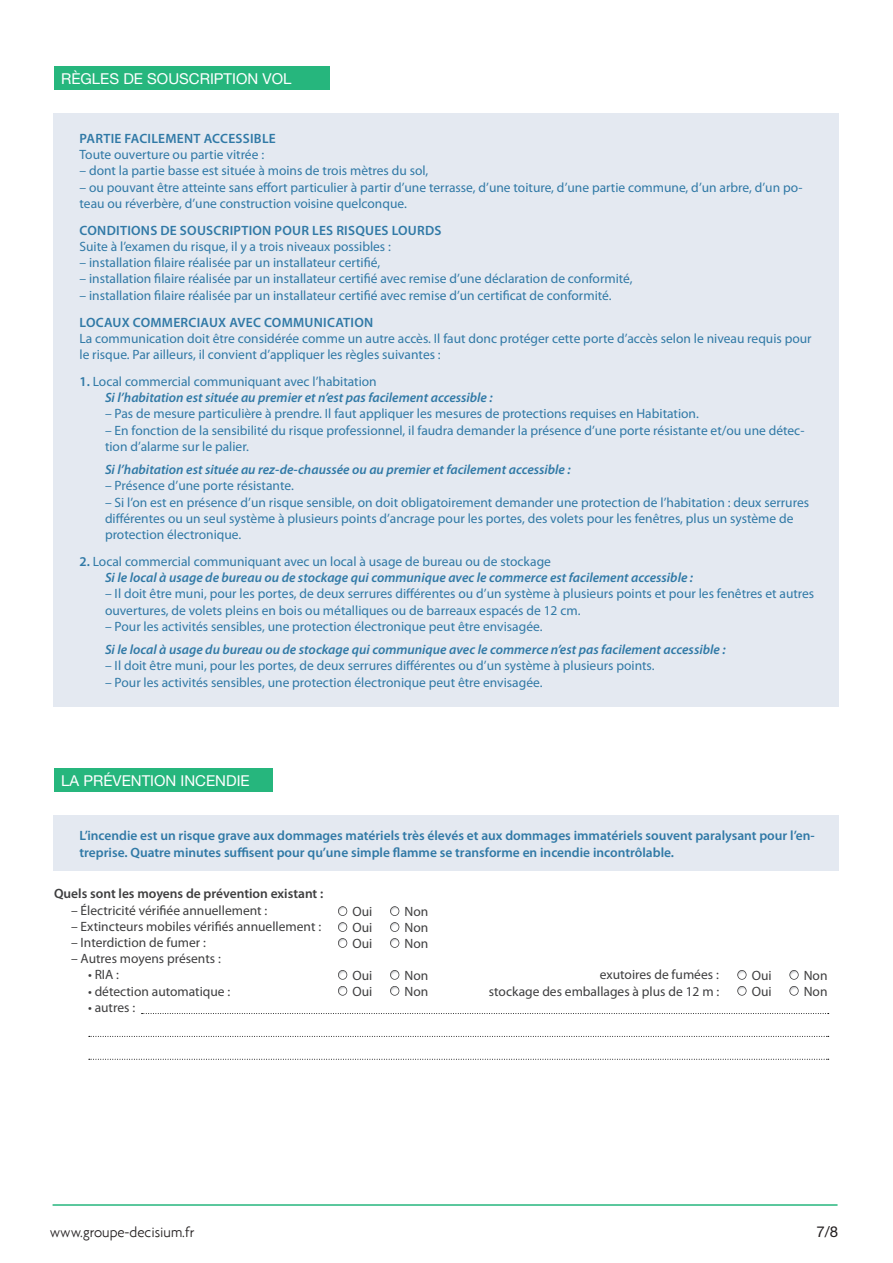
<style>
.page{position:relative;width:893px;height:1263px;background:#fff}
.page>*{position:absolute;margin:0;border:0;box-sizing:border-box;transform-origin:0 0}
.t1{font:15px "Helvetica Neue LT Std";color:#fff}
.t2{font:15px "Helvetica Neue LT Std";color:#231f20}
.t3{font:300 14.85px "Agenda";color:#231f20}
.t4{font:13.5px/16.2px "Myriad Pro";color:#3079a6}
.t5{font:italic 600 13.5px/16.2px "Myriad Pro";color:#3079a6}
.t6{font:13.5px "Myriad Pro";color:#3e3e3f}
.t7{font:600 13.5px/16.2px "Myriad Pro";color:#3079a6}
.t8{font:600 13.5px "Myriad Pro";letter-spacing:.02em;color:#3079a6}
.t9{font:600 13.5px "Myriad Pro";color:#3e3e3f}
.s1{font-style:normal}
.s2{font-weight:400;font-style:normal}
</style>
<div class="page">
<div style="left:53px;top:113px;width:786px;height:593px;background:#e4e9f1"></div>
<div style="left:54px;top:66px;width:276px;height:24px;background:#26b67d"></div>
<div style="left:54px;top:767px;width:218px;height:24px;background:#26b67d"></div>
<svg style="left:338px;top:906px;width:9px;height:10px"></svg>
<svg style="left:390px;top:906px;width:9px;height:10px"></svg>
<svg style="left:737px;top:970px;width:9px;height:10px"></svg>
<svg style="left:789px;top:970px;width:10px;height:10px"></svg>
<svg style="left:338px;top:922px;width:9px;height:10px"></svg>
<svg style="left:390px;top:922px;width:9px;height:10px"></svg>
<svg style="left:338px;top:970px;width:9px;height:26px"></svg>
<svg style="left:390px;top:970px;width:9px;height:26px"></svg>
<svg style="left:737px;top:986px;width:9px;height:10px"></svg>
<svg style="left:789px;top:986px;width:10px;height:10px"></svg>
<svg style="left:338px;top:938px;width:9px;height:10px"></svg>
<svg style="left:390px;top:938px;width:9px;height:10px"></svg>
<svg style="left:142px;top:1013px;width:687px;height:1px"></svg>
<svg style="left:89px;top:1036px;width:740px;height:1px"></svg>
<svg style="left:89px;top:1059px;width:740px;height:1px"></svg>
<div style="left:53px;top:815px;width:786px;height:56px;background:#e4e9f1"></div>
<hr style="left:53px;top:1204px;width:784px;height:2px;background:#26b67d">
<p class="t1" style="left:61px;top:70px;width:232px">RÈGLES DE SOUSCRIPTION VOL</p>
<p class="t8" style="left:80px;top:130px;width:198px">PARTIE FACILEMENT ACCESSIBLE</p>
<p class="t4" style="left:80px;top:146px;width:186px">Toute ouverture ou partie vitrée :</p>
<p class="t4" style="left:80px;top:162px;width:350px">– dont la partie basse est située à moins de trois mètres du sol,</p>
<p class="t4" style="left:80px;top:179px;width:724px">– ou pouvant être atteinte sans effort particulier à partir d’une terrasse, d’une toiture, d’une partie commune, d’un arbre, d’un po&shy;teau ou réverbère, d’une construction voisine quelconque.</p>
<p class="t8" style="left:80px;top:222px;width:363px">CONDITIONS DE SOUSCRIPTION POUR LES RISQUES LOURDS</p>
<p class="t4" style="left:80px;top:238px;width:313px">Suite à l’examen du risque, il y a trois niveaux possibles :</p>
<p class="t4" style="left:80px;top:254px;width:302px">– installation filaire réalisée par un installateur certifié,</p>
<p class="t4" style="left:80px;top:270px;width:555px">– installation filaire réalisée par un installateur certifié avec remise d’une déclaration de conformité,</p>
<p class="t4" style="left:80px;top:287px;width:534px">– installation filaire réalisée par un installateur certifié avec remise d’un certificat de conformité.</p>
<p class="t8" style="left:80px;top:313px;width:295px">LOCAUX COMMERCIAUX AVEC COMMUNICATION</p>
<p class="t4" style="left:80px;top:330px;width:734px">La communication doit être considérée comme un autre accès. Il faut donc protéger cette porte d’accès selon le niveau requis pour le risque. Par ailleurs, il convient d’appliquer les règles suivantes :</p>
<p class="t5" style="left:105px;top:373px;width:389px;text-indent:-26px"><span class="s1">1.</span> <span class="s2">Local commercial communiquant avec l’habitation<br></span>Si l’habitation est située au premier et n’est pas facilement accessible :</p>
<p class="t4" style="left:105px;top:405px;width:595px">– Pas de mesure particulière à prendre. Il faut appliquer les mesures de protections requises en Habitation.</p>
<p class="t4" style="left:105px;top:422px;width:701px">– En fonction de la sensibilité du risque professionnel, il faudra demander la présence d’une porte résistante et/ou une détec&shy;tion d’alarme sur le palier.</p>
<p class="t5" style="left:105px;top:461px;width:467px">Si l’habitation est située au rez-de-chaussée ou au premier et facilement accessible :</p>
<p class="t4" style="left:105px;top:477px;width:190px">– Présence d’une porte résistante.</p>
<p class="t4" style="left:105px;top:494px;width:706px">– Si l’on est en présence d’un risque sensible, on doit obligatoirement demander une protection de l’habitation : deux serrures différentes ou un seul système à plusieurs points d’ancrage pour les portes, des volets pour les fenêtres, plus un système de protection électronique.</p>
<p class="t5" style="left:105px;top:553px;width:590px;text-indent:-26px"><span class="s1">2.</span> <span class="s2">Local commercial communiquant avec un local à usage de bureau ou de stockage<br></span>Si le local à usage de bureau ou de stockage qui communique avec le commerce est facilement accessible :</p>
<p class="t4" style="left:105px;top:585px;width:711px">– Il doit être muni, pour les portes, de deux serrures différentes ou d’un système à plusieurs points et pour les fenêtres et autres ouvertures, de volets pleins en bois ou métalliques ou de barreaux espacés de 12 cm.</p>
<p class="t4" style="left:105px;top:618px;width:439px">– Pour les activités sensibles, une protection électronique peut être envisagée.</p>
<p class="t5" style="left:105px;top:641px;width:622px">Si le local à usage du bureau ou de stockage qui communique avec le commerce n’est pas facilement accessible :</p>
<p class="t4" style="left:105px;top:657px;width:551px">– Il doit être muni, pour les portes, de deux serrures différentes ou d’un système à plusieurs points.</p>
<p class="t4" style="left:105px;top:674px;width:439px">– Pour les activités sensibles, une protection électronique peut être envisagée.</p>
<p class="t1" style="left:61px;top:771px;width:190px">LA PRÉVENTION INCENDIE</p>
<p class="t7" style="left:80px;top:827px;width:737px">L’incendie est un risque grave aux dommages matériels très élevés et aux dommages immatériels souvent paralysant pour l’en&shy;treprise. Quatre minutes suffisent pour qu’une simple flamme se transforme en incendie incontrôlable.</p>
<p class="t9" style="left:54px;top:885px;width:271px">Quels sont les moyens de prévention existant :</p>
<p class="t6" style="left:71px;top:902px;width:198px">– Électricité vérifiée annuellement :</p>
<p class="t6" style="left:71px;top:918px;width:252px">– Extincteurs mobiles vérifiés annuellement :</p>
<p class="t6" style="left:71px;top:934px;width:136px">– Interdiction de fumer :</p>
<p class="t6" style="left:71px;top:950px;width:151px">– Autres moyens présents :</p>
<p class="t6" style="left:88px;top:967px;width:33px">• RIA :</p>
<p class="t6" style="left:600px;top:967px;width:121px">exutoires de fumées :</p>
<p class="t6" style="left:88px;top:983px;width:144px">• détection automatique :</p>
<p class="t6" style="left:489px;top:983px;width:232px">stockage des emballages à plus de 12 m :</p>
<p class="t6" style="left:88px;top:999px;width:49px">• autres :</p>
<p class="t6" style="left:352px;top:903px;width:21px">Oui</p>
<p class="t6" style="left:404px;top:903px;width:25px">Non</p>
<p class="t6" style="left:352px;top:919px;width:21px">Oui</p>
<p class="t6" style="left:404px;top:919px;width:25px">Non</p>
<p class="t6" style="left:352px;top:935px;width:21px">Oui</p>
<p class="t6" style="left:404px;top:935px;width:25px">Non</p>
<p class="t6" style="left:352px;top:967px;width:21px">Oui</p>
<p class="t6" style="left:404px;top:967px;width:25px">Non</p>
<p class="t6" style="left:752px;top:967px;width:21px">Oui</p>
<p class="t6" style="left:804px;top:967px;width:25px">Non</p>
<p class="t6" style="left:352px;top:983px;width:21px">Oui</p>
<p class="t6" style="left:404px;top:983px;width:25px">Non</p>
<p class="t6" style="left:752px;top:983px;width:21px">Oui</p>
<p class="t6" style="left:804px;top:983px;width:25px">Non</p>
<p class="t3" style="left:50px;top:1223px;width:146px">www.groupe-decisium.fr</p>
<p class="t2" style="left:816px;top:1222px;width:23px">7/8</p>
</div>
